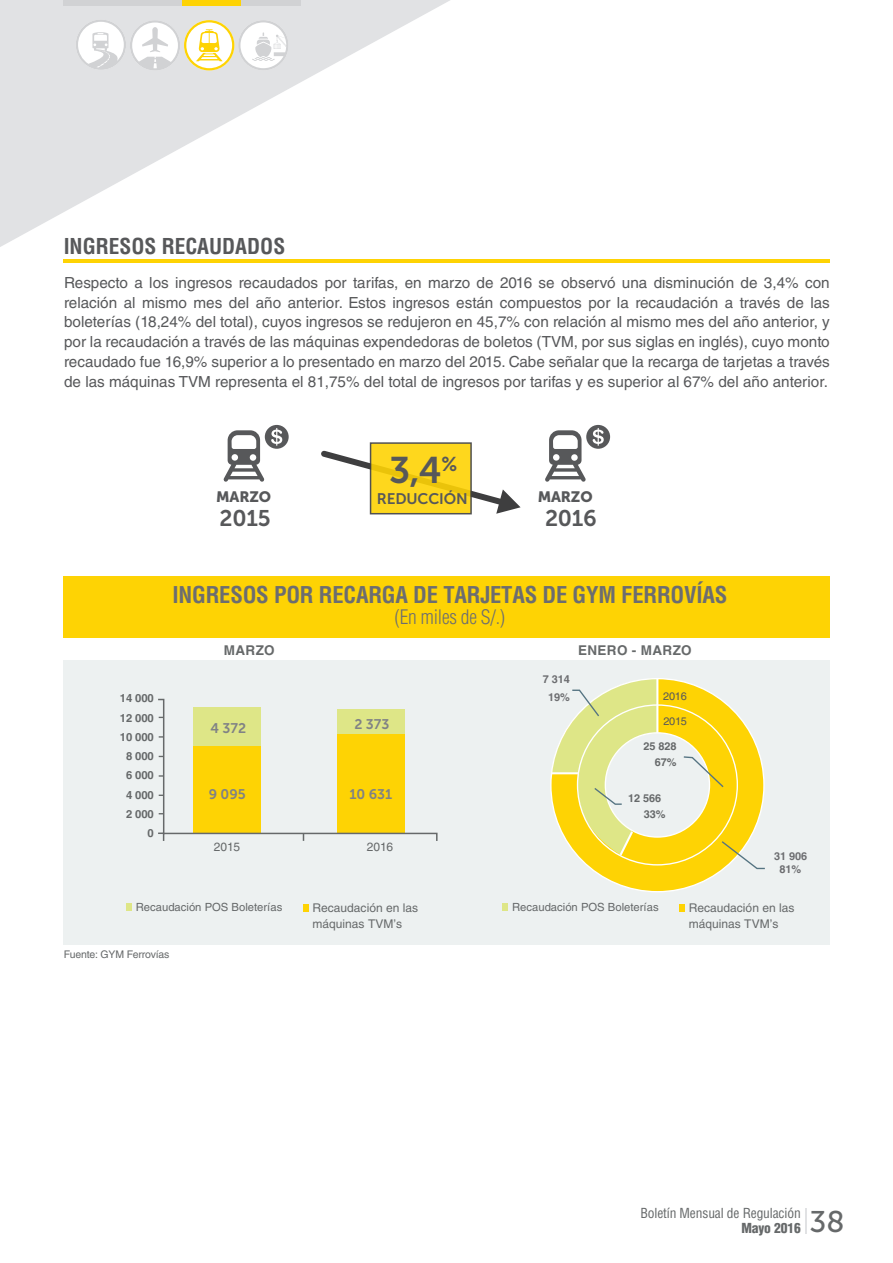
<style>
.page{position:relative;width:893px;height:1263px;background:#fff}
.page>*{position:absolute;margin:0;border:0;box-sizing:border-box;transform-origin:0 0}
.t1{font:37.05px "Museo Sans 700";color:#57585a}
.t2{font:700 condensed 22.65px "Helvetica LT Std";letter-spacing:-.01em;color:#6c6d70}
.t3{font:22.65px "Museo Sans 700";letter-spacing:-.01em;color:#57585a}
.t4{font:700 condensed 21.45px "Helvetica LT Std";color:#57585a}
.t5{font:300 condensed 19.5px "Helvetica LT Std";letter-spacing:-.01em;color:#6c6d70}
.t6{font:15.3px/19.8px "Helvetica LT Std";color:#57585a;text-align:justify}
.t7{font:15.3px "Museo Sans 700";letter-spacing:-.01em;color:#57585a}
.t8{font:15px "Museo Sans 900";letter-spacing:-.01em;color:#57585a}
.t9{font:13.95px "Museo Sans 700";color:#808285}
.t10{font:condensed 13.5px/15px "Helvetica LT Std";letter-spacing:-.01em;color:#66696a}
.t11{font:700 13.5px "Helvetica LT Std";letter-spacing:.025em;color:#66696a}
.t12{font:12px/15.6px "Helvetica LT Std";color:#66696a}
.t13{font:11.25px "Helvetica LT Std";color:#66696a}
.t14{font:700 11.25px/19.2px "Helvetica LT Std";letter-spacing:-.01em;color:#66696a}
.t15{font:700 10.95px/16.5px "Helvetica LT Std";letter-spacing:-.01em;color:#66696a;text-align:right}
.t16{font:700 10.95px/18.1px "Helvetica LT Std";letter-spacing:-.01em;color:#6c6d70;text-align:center}
.t17{font:10.95px "Helvetica LT Std";letter-spacing:-.025em;color:#57585a}
.t18{font:10.5px "Helvetica LT Std";letter-spacing:-.02em;color:#66696a}
.s1{font-weight:900}
.s2{font-family:"Museo Sans 500";font-stretch:normal;font-size:29.85px}
</style>
<div class="page">
<hr style="left:64px;top:259px;width:766px;height:3px;background:#fed304">
<svg style="left:321px;top:446px;width:200px;height:68px"></svg>
<svg style="left:370px;top:442px;width:102px;height:72px;background:#f1cd1f"></svg>
<svg style="left:223px;top:425px;width:66px;height:57px"></svg>
<svg style="left:545px;top:425px;width:65px;height:57px"></svg>
<div style="left:64px;top:660px;width:766px;height:284px;background:#edf1f1"></div>
<div style="left:64px;top:576px;width:766px;height:62px;background:#fed304"></div>
<svg style="left:550px;top:678px;width:215px;height:214px"></svg>
<hr style="left:656px;top:679px;width:2px;height:54px;background:#fff">
<div style="left:126px;top:903px;width:5px;height:8px;background:#dee687"></div>
<div style="left:303px;top:904px;width:5px;height:8px;background:#fed304"></div>
<div style="left:502px;top:903px;width:6px;height:8px;background:#dee687"></div>
<div style="left:679px;top:904px;width:5px;height:8px;background:#fed304"></div>
<div style="left:194px;top:746px;width:67px;height:86px;background:#fed304"></div>
<div style="left:194px;top:708px;width:67px;height:38px;background:#dee687"></div>
<div style="left:337px;top:733px;width:67px;height:99px;background:#fed304"></div>
<div style="left:337px;top:709px;width:67px;height:25px;background:#dee687"></div>
<div style="left:163px;top:833px;width:275px;height:9px;border:2px solid #66696a"></div>
<div style="left:157px;top:699px;width:7px;height:135px;border:1px solid #66696a"></div>
<svg style="left:682px;top:755px;width:43px;height:34px"></svg>
<svg style="left:551px;top:678px;width:106px;height:180px"></svg>
<svg style="left:720px;top:840px;width:45px;height:30px"></svg>
<hr style="left:805px;top:1208px;width:2px;height:26px;background:#e1e2e4">
<svg style="left:0;top:0;width:450px;height:247px"></svg>
<svg style="left:76px;top:20px;width:213px;height:51px"></svg>
<div style="left:64px;top:0;width:59px;height:6px;background:#d1d2d4"></div>
<div style="left:123px;top:0;width:59px;height:6px;background:#d1d2d4"></div>
<div style="left:182px;top:0;width:59px;height:6px;background:#fed304"></div>
<div style="left:241px;top:0;width:60px;height:6px;background:#d1d2d4"></div>
<h3 class="t4" style="left:64px;top:233px;width:223px">INGRESOS RECAUDADOS</h3>
<p class="t6" style="left:64px;top:272px;width:767px">Respecto a los ingresos recaudados por tarifas, en marzo de 2016 se observó una disminución de 3,4% con relación al mismo mes del año anterior. Estos ingresos están compuestos por la recaudación a través de las boleterías (18,24% del total), cuyos ingresos se redujeron en 45,7% con relación al mismo mes del año anterior, y por la recaudación a través de las máquinas expendedoras de boletos (TVM, por sus siglas en inglés), cuyo monto recaudado fue 16,9% superior a lo presentado en marzo del 2015. Cabe señalar que la recarga de tarjetas a través de las máquinas TVM representa el 81,75% del total de ingresos por tarifas y es superior al 67% del año anterior.</p>
<p class="t8" style="left:216px;top:488px;width:56px">MARZO</p>
<h2 class="t3" style="left:220px;top:505px;width:53px">2015</h2>
<h1 class="t1" style="left:389px;top:450px;width:70px">3,4<sup>%</sup></h1>
<p class="t7" style="left:377px;top:490px;width:92px">REDUCCIÓN</p>
<p class="t8" style="left:538px;top:488px;width:56px">MARZO</p>
<h2 class="t3" style="left:545px;top:505px;width:53px">2016</h2>
<h2 class="t2" style="left:172px;top:581px;width:557px">INGRESOS POR RECARGA DE TARJETAS DE GYM FERROVÍAS</h2>
<p class="t5" style="left:395px;top:605px;width:112px">(En miles de S/.)</p>
<p class="t11" style="left:224px;top:642px;width:52px">MARZO</p>
<p class="t11" style="left:578px;top:642px;width:115px">ENERO - MARZO</p>
<p class="t16" style="left:543px;top:670px;width:28px">7 314<br>19%</p>
<p class="t14" style="left:120px;top:688px;width:35px">14 000<br>12 000</p>
<p class="t17" style="left:663px;top:690px;width:25px">2016</p>
<p class="t17" style="left:663px;top:715px;width:25px">2015</p>
<p class="t9" style="left:354px;top:716px;width:37px">2 373</p>
<p class="t9" style="left:211px;top:720px;width:37px">4 372</p>
<p class="t14" style="left:120px;top:727px;width:35px">10 000</p>
<p class="t14" style="left:126px;top:766px;width:29px">6 000<br>4 000</p>
<p class="t15" style="left:644px;top:737px;width:34px">25 828<br>67%</p>
<p class="t15" style="left:644px;top:790px;width:23px;line-height:16px;text-align:left;text-indent:-16px">12 566<br>33%</p>
<p class="t14" style="left:126px;top:746px;width:29px">8 000</p>
<p class="t9" style="left:209px;top:786px;width:38px">9 095</p>
<p class="t9" style="left:349px;top:786px;width:44px">10 631</p>
<p class="t14" style="left:126px;top:804px;width:29px">2 000</p>
<p class="t14" style="left:148px;top:823px;width:8px">0</p>
<p class="t12" style="left:214px;top:839px;width:28px">2015</p>
<p class="t12" style="left:367px;top:839px;width:28px">2016</p>
<p class="t16" style="left:774px;top:850px;width:34px;line-height:12.5px">31 906<br>81%</p>
<p class="t13" style="left:136px;top:900px;width:148px">Recaudación POS Boleterías</p>
<p class="t12" style="left:313px;top:900px;width:107px">Recaudación en las máquinas TVM’s</p>
<p class="t13" style="left:512px;top:900px;width:148px">Recaudación POS Boleterías</p>
<p class="t12" style="left:689px;top:900px;width:107px">Recaudación en las máquinas TVM’s</p>
<p class="t18" style="left:64px;top:948px;width:107px">Fuente: GYM Ferrovías</p>
<p class="t10" style="left:741px;top:1206px;width:105px;text-indent:-101px">Boletín Mensual de Regulación<br><span class="s1">Mayo 2016</span> <span class="s2">38</span></p>
</div>
